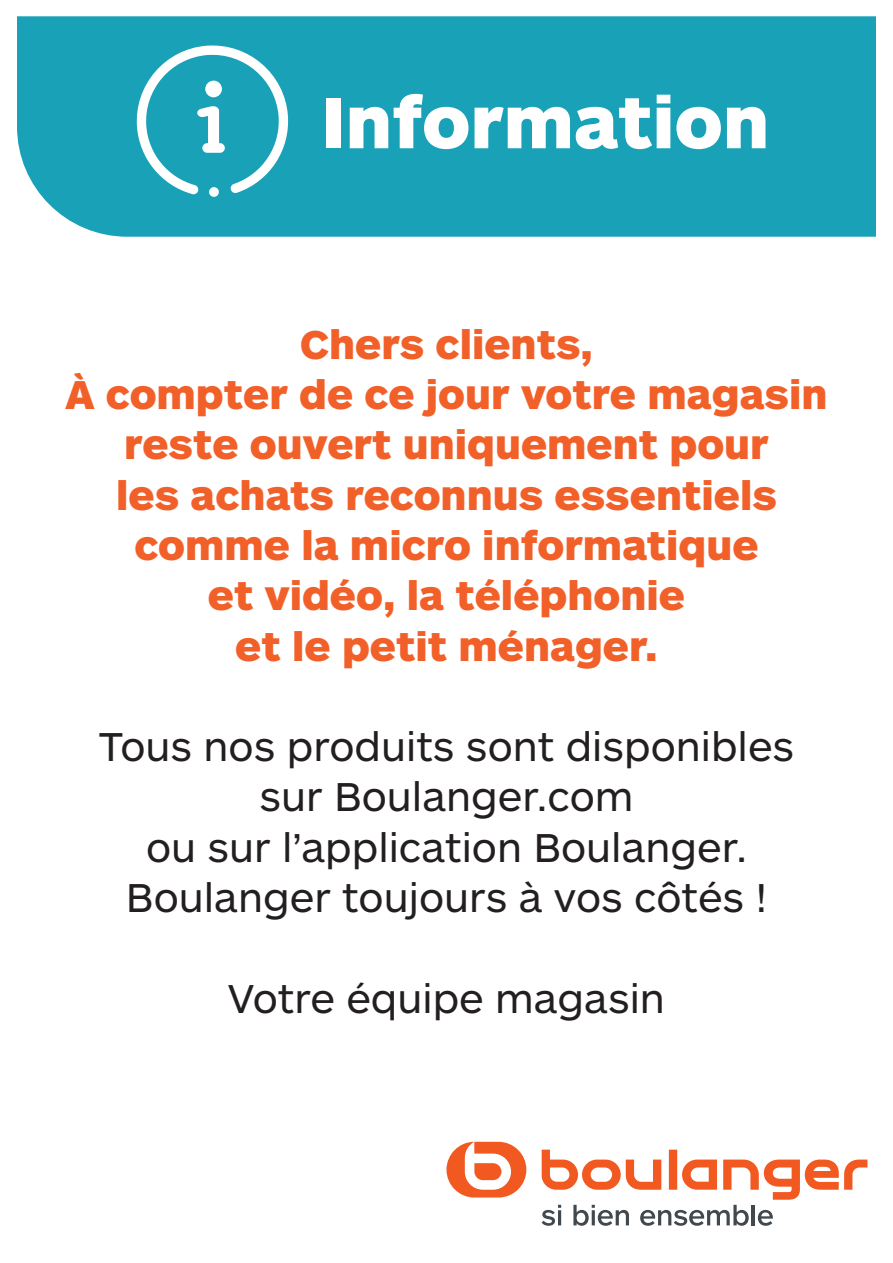
<style>
.page{position:relative;width:893px;height:1263px;background:#fff}
.page>*{position:absolute;margin:0;border:0;box-sizing:border-box;transform-origin:0 0}
.t1{font:900 75px "ARS Maquette Pro";color:#fff}
.t2{font:900 41.85px/50.2px "ARS Maquette Pro";color:#f26029;text-align:center}
.t3{font:41.85px/50.2px "ARS Maquette Pro";color:#231f20;text-align:center}
</style>
<div class="page">
<div style="left:446px;top:1142px;width:80px;height:55px;background:#f15921;border-radius:28px"></div>
<svg style="left:542px;top:1150px;width:325px;height:76px"></svg>
<svg style="left:465px;top:1142px;width:46px;height:48px"></svg>
<div style="left:17px;top:16px;width:859px;height:221px;background:#19a1b7"></div>
<svg style="left:137px;top:45px;width:151px;height:152px"></svg>
<h1 class="t1" style="left:322px;top:73px;width:449px">Information</h1>
<p class="t2" style="left:65px;top:317px;width:764px">Chers clients,<br>À compter de ce jour votre magasin reste ouvert uniquement pour<br>les achats reconnus essentiels comme la micro informatique<br>et vidéo, la téléphonie<br>et le petit ménager.</p>
<p class="t3" style="left:99px;top:719px;width:697px">Tous nos produits sont disponibles sur Boulanger.com<br>ou sur l’application Boulanger.<br>Boulanger toujours à vos côtés !</p>
<p class="t3" style="left:228px;top:971px;width:438px">Votre équipe magasin</p>
</div>
